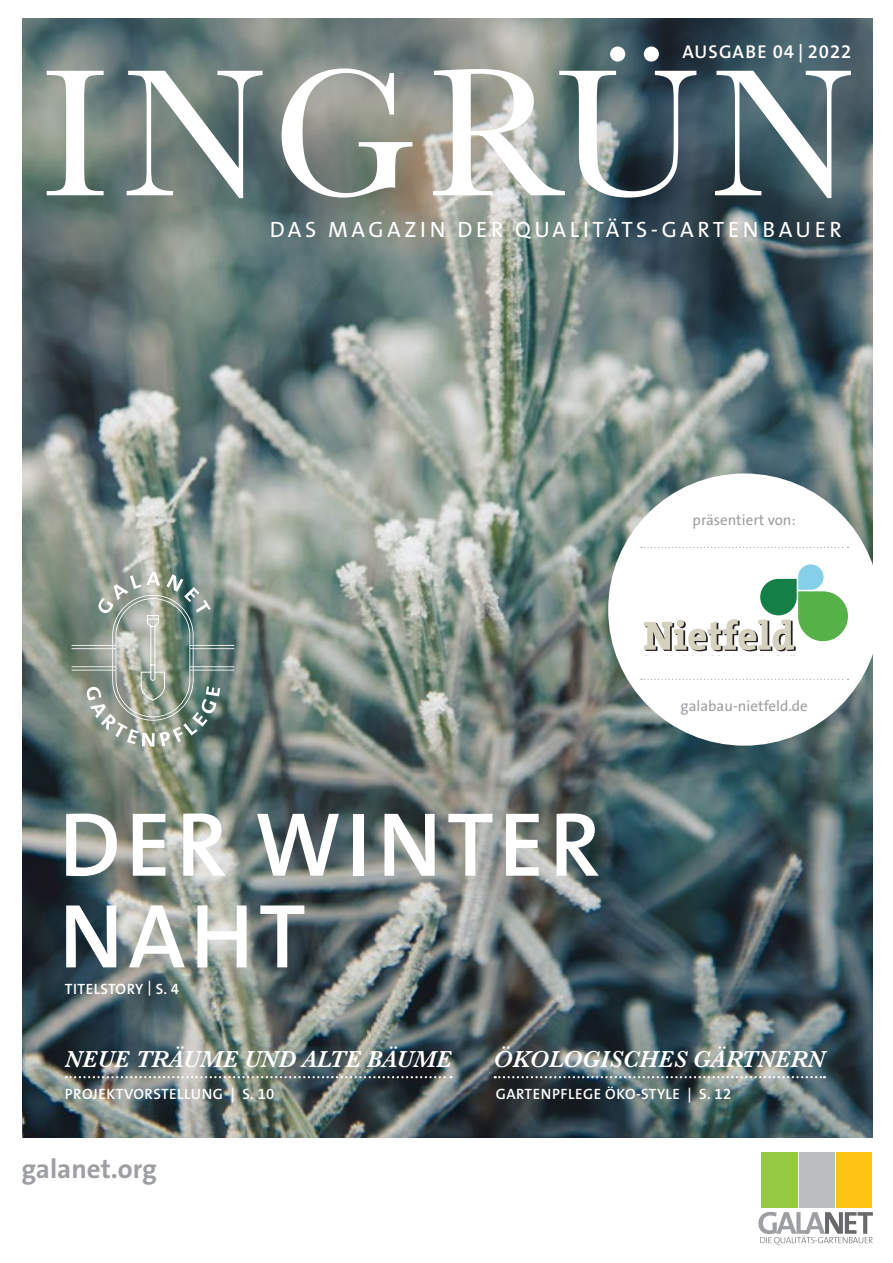
<style>
.page{position:relative;width:893px;height:1263px;background:#fff}
.page>*{position:absolute;margin:0;border:0;box-sizing:border-box;transform-origin:0 0}
._01_Headline{font:600 91.65px/91.7px "The Sans B W6";letter-spacing:.055em;color:#fff}
.t1{font:700 27px "The Sans B W7";color:#9d9fa2}
.t2{font:italic 600 24px "Baskerville";color:#fff}
.t3{font:22.2px "The Sans B W5 Plain";letter-spacing:.16em;color:#fff}
.t4{font:600 18.6px "The Sans B W6";letter-spacing:.05em;color:#fff}
.t5{font:600 15px "The Sans B W6";letter-spacing:.035em;color:#fff}
.t6{font:15px "The Sans B W5 Plain";color:#9d9fa2}
</style>
<div class="page">
<img style="left:22px;top:19px;width:851px;height:1118px">
<div style="left:836px;top:1152px;width:36px;height:55px;background:#fec314"></div>
<div style="left:799px;top:1152px;width:36px;height:55px;background:#bcbdc0"></div>
<div style="left:761px;top:1152px;width:36px;height:55px;background:#95c943"></div>
<svg style="left:758px;top:1212px;width:115px;height:33px"></svg>
<svg style="left:47px;top:47px;width:804px;height:151px"></svg>
<svg style="left:71px;top:572px;width:163px;height:175px;background:#8b998e"></svg>
<svg style="left:66px;top:1076px;width:386px;height:2px"></svg>
<svg style="left:495px;top:1076px;width:330px;height:2px"></svg>
<div style="left:608px;top:473px;width:272px;height:273px;background:#fff;border-radius:50%"></div>
<svg style="left:641px;top:547px;width:207px;height:1px"></svg>
<svg style="left:641px;top:679px;width:207px;height:1px"></svg>
<div style="left:760px;top:579px;width:37px;height:36px;background:#148047;border-radius:18px"></div>
<div style="left:798px;top:564px;width:25px;height:26px;background:#85d0e8;border-radius:13px"></div>
<svg style="left:644px;top:591px;width:204px;height:60px"></svg>
<p class="t4" style="left:682px;top:40px;width:171px">AUSGABE 04 | 2022</p>
<p class="t3" style="left:270px;top:215px;width:573px">DAS MAGAZIN DER QUALITÄTS-GARTENBAUER</p>
<p class="t6" style="left:693px;top:510px;width:105px">präsentiert von:</p>
<p class="_01_Headline" style="left:59px;top:799px;width:543px">DER WINTER<br>NAHT</p>
<p class="t5" style="left:65px;top:979px;width:116px">TITELSTORY | S. 4</p>
<p class="t6" style="left:681px;top:697px;width:129px">galabau-nietfeld.de</p>
<p class="t2" style="left:65px;top:1042px;width:388px">NEUE TRÄUME UND ALTE BÄUME</p>
<p class="t5" style="left:65px;top:1084px;width:211px">PROJEKTVORSTELLUNG | S. 10</p>
<p class="t1" style="left:21px;top:1152px;width:137px">galanet.org</p>
<p class="t2" style="left:494px;top:1042px;width:333px">ÖKOLOGISCHES GÄRTNERN</p>
<p class="t5" style="left:496px;top:1084px;width:237px">GARTENPFLEGE ÖKO-STYLE | S. 12</p>
</div>
